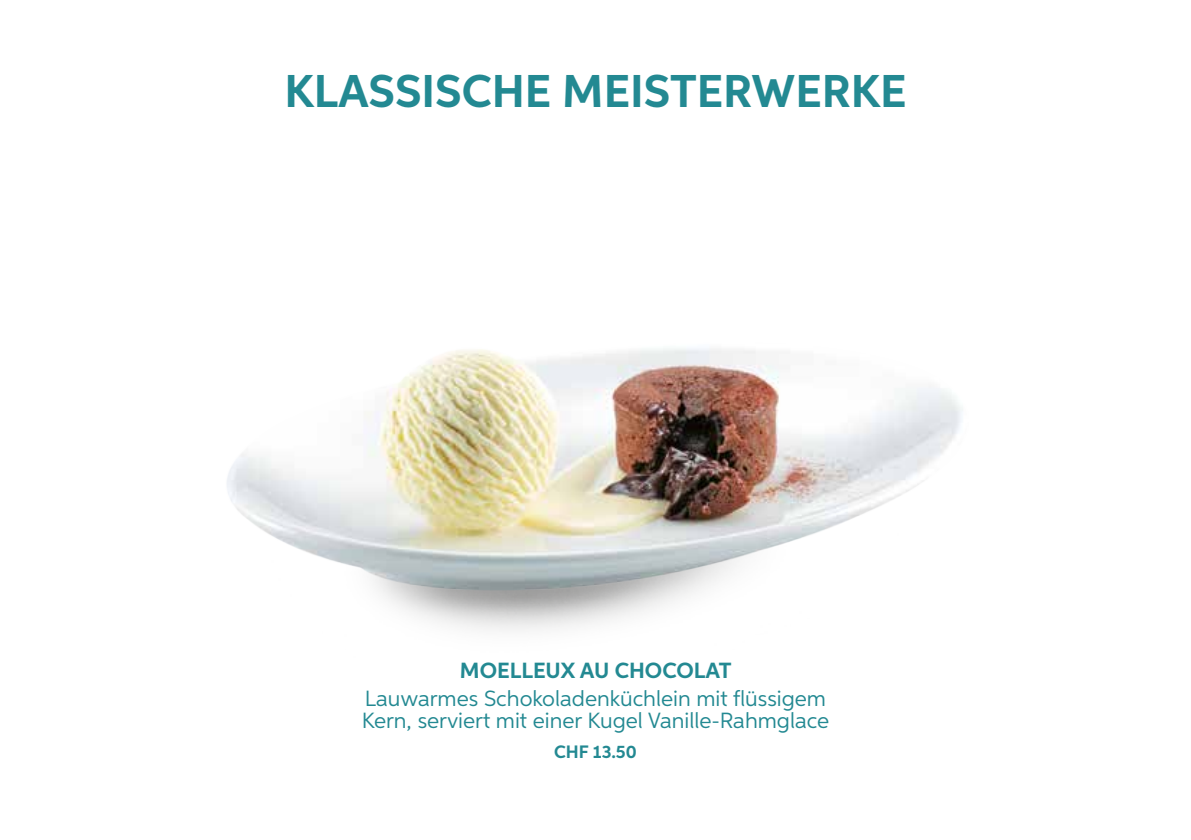
<style>
.page{position:relative;width:1191px;height:840px;background:#fff}
.page>*{position:absolute;margin:0;border:0;box-sizing:border-box;transform-origin:0 0}
.t1{font:700 46px "Aspira";color:#238992}
.t2{font:22px/21.6px "Aspira";color:#238992}
.t3{font:700 22px "Aspira";color:#238992}
.t4{font:700 18px "Aspira";color:#238992}
</style>
<div class="page">
<img style="left:227px;top:348px;width:736px;height:242px">
<h1 class="t1" style="left:284px;top:63px;width:623px">KLASSISCHE MEISTERWERKE</h1>
<p class="t3" style="left:460px;top:657px;width:273px">MOELLEUX AU CHOCOLAT</p>
<p class="t2" style="left:362px;top:687px;width:469px">Lauwarmes Schokoladenküchlein mit flüssigem<br>Kern, serviert mit einer Kugel Vanille-Rahmglace</p>
<p class="t4" style="left:554px;top:740px;width:84px">CHF 13.50</p>
</div>
